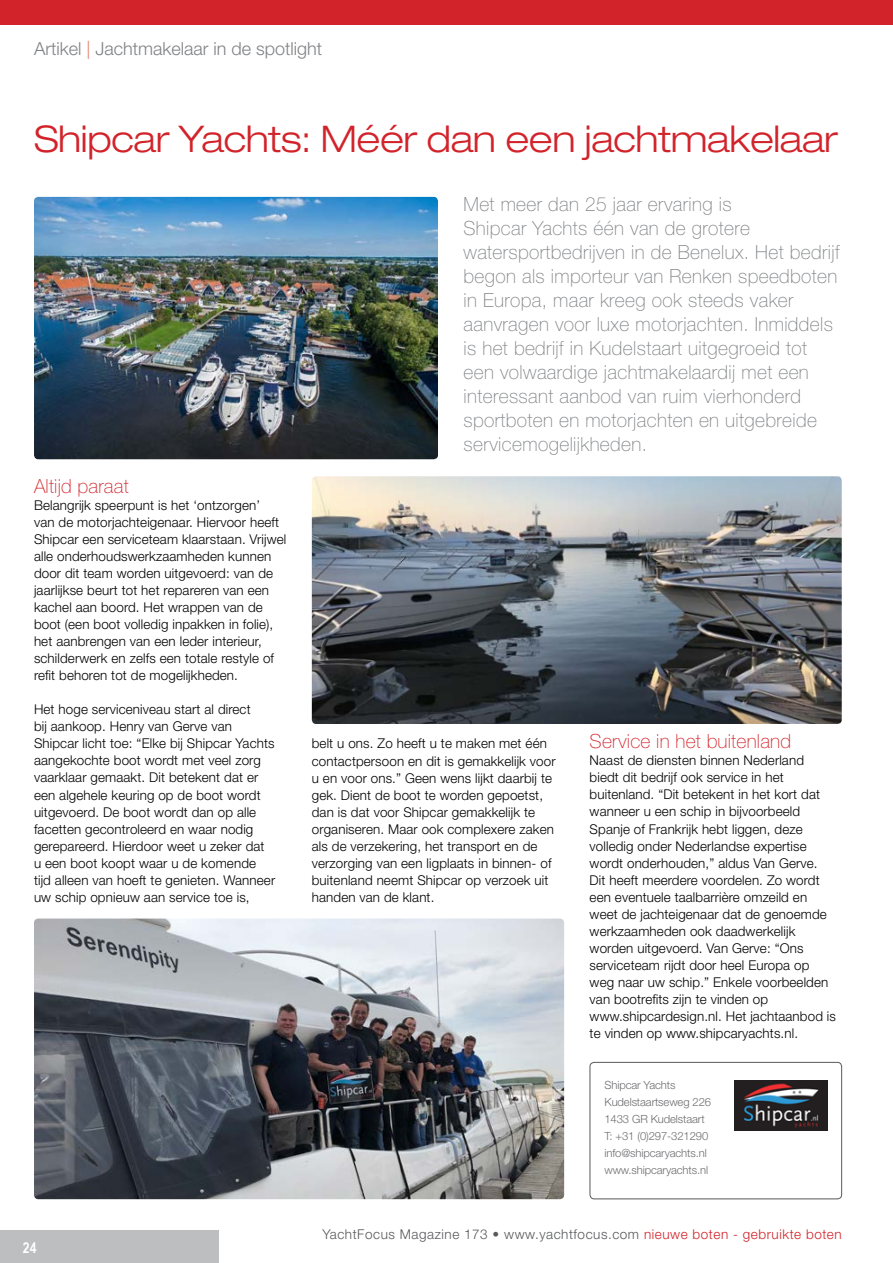
<style>
.page{position:relative;width:893px;height:1263px;background:#fff}
.page>*{position:absolute;margin:0;border:0;box-sizing:border-box;transform-origin:0 0}
.t1{font:300 expanded 36.75px "Helvetica Neue LT Std";letter-spacing:-.01em;color:#d2232a}
.t2{font:100 19.5px/24px "Helvetica Neue LT Std";letter-spacing:.02em;color:#808285}
.t3{font:100 19.5px "Helvetica Neue";letter-spacing:.01em;color:#d2232a}
.t4{font:300 18px "Helvetica Neue LT Std";color:#808285}
.t5{font:700 15px "Arial Narrow";color:#fff}
.t6{font:300 13.5px/17px "Helvetica Neue";letter-spacing:.01em;color:#000}
.t7{font:300 13.5px "Helvetica Neue LT Std";letter-spacing:.04em;color:#58595b}
.t8{font:300 11.25px/17px "Helvetica Neue LT Std";letter-spacing:-.01em;color:#6d6e71}
.s1{color:#e18067}
.s2{color:#d2232a}
</style>
<div class="page">
<div style="left:0;top:0;width:893px;height:25px;background:#d2232a"></div>
<div style="left:590px;top:1062px;width:252px;height:137px;border:1px solid #58595b;border-radius:4px"></div>
<img style="left:34px;top:197px;width:404px;height:262px">
<img style="left:312px;top:476px;width:530px;height:248px">
<img style="left:34px;top:918px;width:530px;height:281px">
<img style="left:734px;top:1080px;width:93px;height:50px">
<div style="left:0;top:1230px;width:219px;height:33px;background:#bcbec0"></div>
<h3 class="t4" style="left:34px;top:38px;width:290px">Artikel <span class="s1">|</span> Jachtmakelaar in de spotlight</h3>
<h1 class="t1" style="left:34px;top:117px;width:805px">Shipcar Yachts: Méér dan een jachtmakelaar</h1>
<p class="t2" style="left:463px;top:192px;width:378px">Met meer dan 25 jaar ervaring is<br>Shipcar Yachts één van de grotere watersportbedrijven in de Benelux. Het bedrijf begon als importeur van Renken speedboten in Europa, maar kreeg ook steeds vaker aanvragen voor luxe motorjachten. Inmiddels is het bedrijf in Kudelstaart uitgegroeid tot een volwaardige jachtmakelaardij met een interessant aanbod van ruim vierhonderd sportboten en motorjachten en uitgebreide servicemogelijkheden.</p>
<h2 class="t3" style="left:34px;top:475px;width:96px">Altijd paraat</h2>
<p class="t6" style="left:34px;top:497px;width:254px">Belangrijk speerpunt is het ‘ontzorgen’<br>van de motorjachteigenaar. Hiervoor heeft Shipcar een serviceteam klaarstaan. Vrijwel alle onderhoudswerkzaamheden kunnen door dit team worden uitgevoerd: van de jaarlijkse beurt tot het repareren van een kachel aan boord. Het wrappen van de boot (een boot volledig inpakken in folie), het aanbrengen van een leder interieur, schilderwerk en zelfs een totale restyle of refit behoren tot de mogelijkheden.</p>
<p class="t6" style="left:34px;top:701px;width:243px">Het hoge serviceniveau start al direct<br>bij aankoop. Henry van Gerve van Shipcar licht toe: “Elke bij Shipcar Yachts aangekochte boot wordt met veel zorg vaarklaar gemaakt. Dit betekent dat er een algehele keuring op de boot wordt uitgevoerd. De boot wordt dan op alle facetten gecontroleerd en waar nodig gerepareerd. Hierdoor weet u zeker dat<br>u een boot koopt waar u de komende tijd alleen van hoeft te genieten. Wanneer uw schip opnieuw aan service toe is,</p>
<p class="t6" style="left:312px;top:735px;width:245px">belt u ons. Zo heeft u te maken met één contactpersoon en dit is gemakkelijk voor u en voor ons.” Geen wens lijkt daarbij te gek. Dient de boot te worden gepoetst, dan is dat voor Shipcar gemakkelijk te organiseren. Maar ook complexere zaken als de verzekering, het transport en de verzorging van een ligplaats in binnen- of buitenland neemt Shipcar op verzoek uit handen van de klant.</p>
<h2 class="t3" style="left:590px;top:730px;width:203px">Service in het buitenland</h2>
<p class="t6" style="left:590px;top:752px;width:248px">Naast de diensten binnen Nederland biedt dit bedrijf ook service in het buitenland. “Dit betekent in het kort dat wanneer u een schip in bijvoorbeeld Spanje of Frankrijk hebt liggen, deze volledig onder Nederlandse expertise wordt onderhouden,” aldus Van Gerve.<br>Dit heeft meerdere voordelen. Zo wordt een eventuele taalbarrière omzeild en weet de jachteigenaar dat de genoemde werkzaamheden ook daadwerkelijk worden uitgevoerd. Van Gerve: “Ons serviceteam rijdt door heel Europa op weg naar uw schip.” Enkele voorbeelden van bootrefits zijn te vinden op www.shipcardesign.nl. Het jachtaanbod is te vinden op www.shipcaryachts.nl.</p>
<p class="t5" style="left:23px;top:1236px;width:15px">24</p>
<p class="t8" style="left:604px;top:1076px;width:108px">Shipcar Yachts<br>Kudelstaartseweg 226<br>1433 GR Kudelstaart<br>T: +31 (0)297-321290 info@shipcaryachts.nl www.shipcaryachts.nl</p>
<p class="t7" style="left:322px;top:1226px;width:521px">YachtFocus Magazine 173 • www.yachtfocus.com <span class="s2">nieuwe boten - gebruikte boten</span></p>
</div>
